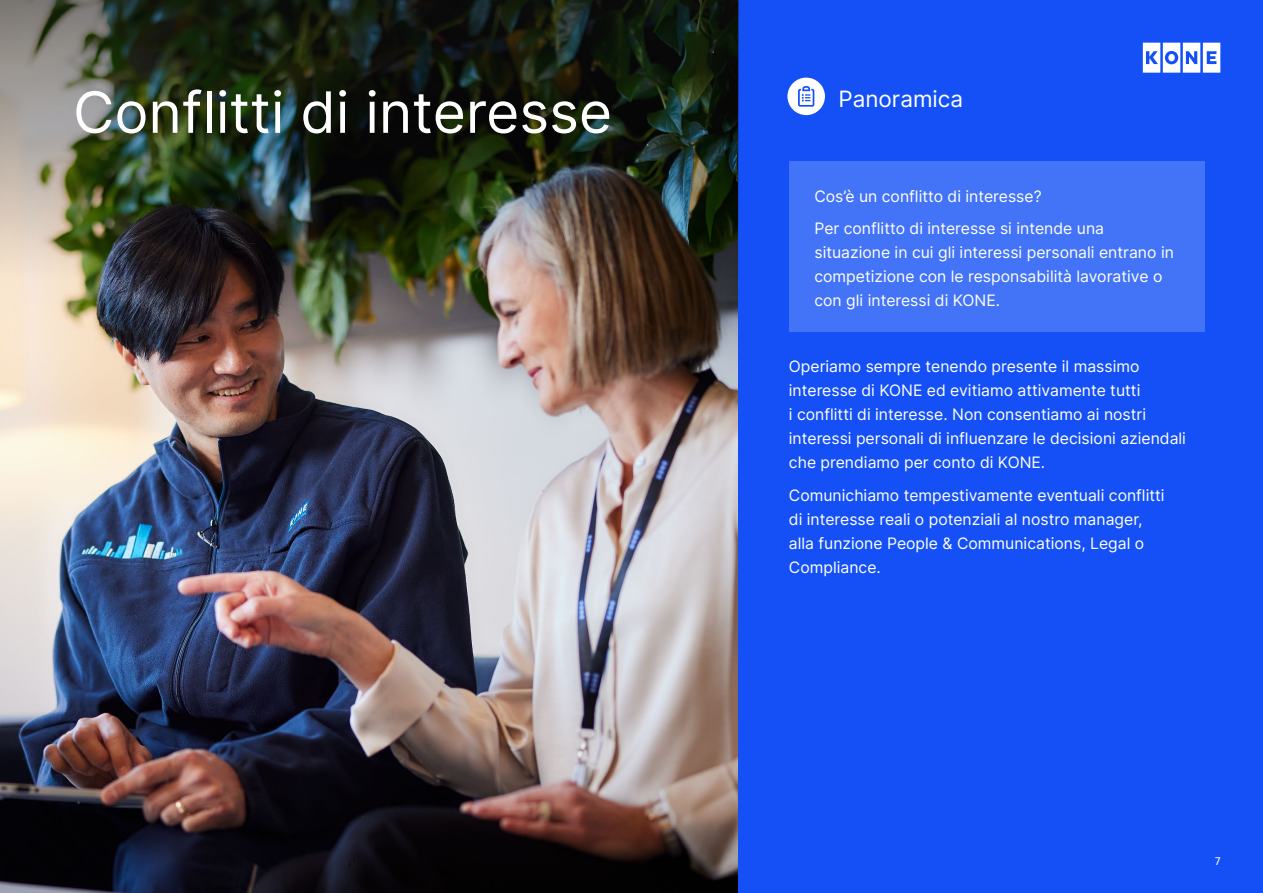
<style>
.page{position:relative;width:1263px;height:893px;background:#fff}
.page>*{position:absolute;margin:0;border:0;box-sizing:border-box;transform-origin:0 0}
.t1{font:57px "Inter";color:#fff}
.t2{font:22.5px "Inter";color:#fff}
.t3{font:15.75px/24px "Inter";color:#fff}
.t4{font:12px "KONE Information";color:#fff}
</style>
<div class="page">
<img style="left:0;top:281px;width:738px;height:612px">
<div style="left:738px;top:0;width:525px;height:893px;background:#1450f5"></div>
<img style="left:0;top:0;width:738px;height:281px">
<svg style="left:1143px;top:43px;width:77px;height:30px"></svg>
<div style="left:787px;top:78px;width:38px;height:37px;background:#fff;border-radius:50%"></div>
<svg style="left:798px;top:86px;width:16px;height:21px"></svg>
<div style="left:789px;top:161px;width:415px;height:171px;background:#4373f7"></div>
<h1 class="t1" style="left:73px;top:71px;width:541px">Conflitti di interesse</h1>
<h2 class="t2" style="left:838px;top:83px;width:126px">Panoramica</h2>
<p class="t3" style="left:814px;top:179px;width:291px;line-height:32.5px">Cos’è un conflitto di interesse?<br>Per conflitto di interesse si intende una</p>
<p class="t3" style="left:814px;top:240px;width:361px">situazione in cui gli interessi personali entrano in competizione con le responsabilità lavorative o con gli interessi di KONE.</p>
<p class="t3" style="left:789px;top:354px;width:399px">Operiamo sempre tenendo presente il massimo interesse di KONE ed evitiamo attivamente tutti<br>i conflitti di interesse. Non consentiamo ai nostri interessi personali di influenzare le decisioni aziendali che prendiamo per conto di KONE.</p>
<p class="t3" style="left:789px;top:483px;width:377px">Comunichiamo tempestivamente eventuali conflitti di interesse reali o potenziali al nostro manager, alla funzione People &amp; Communications, Legal o Compliance.</p>
<p class="t4" style="left:1215px;top:853px;width:7px">7</p>
</div>
